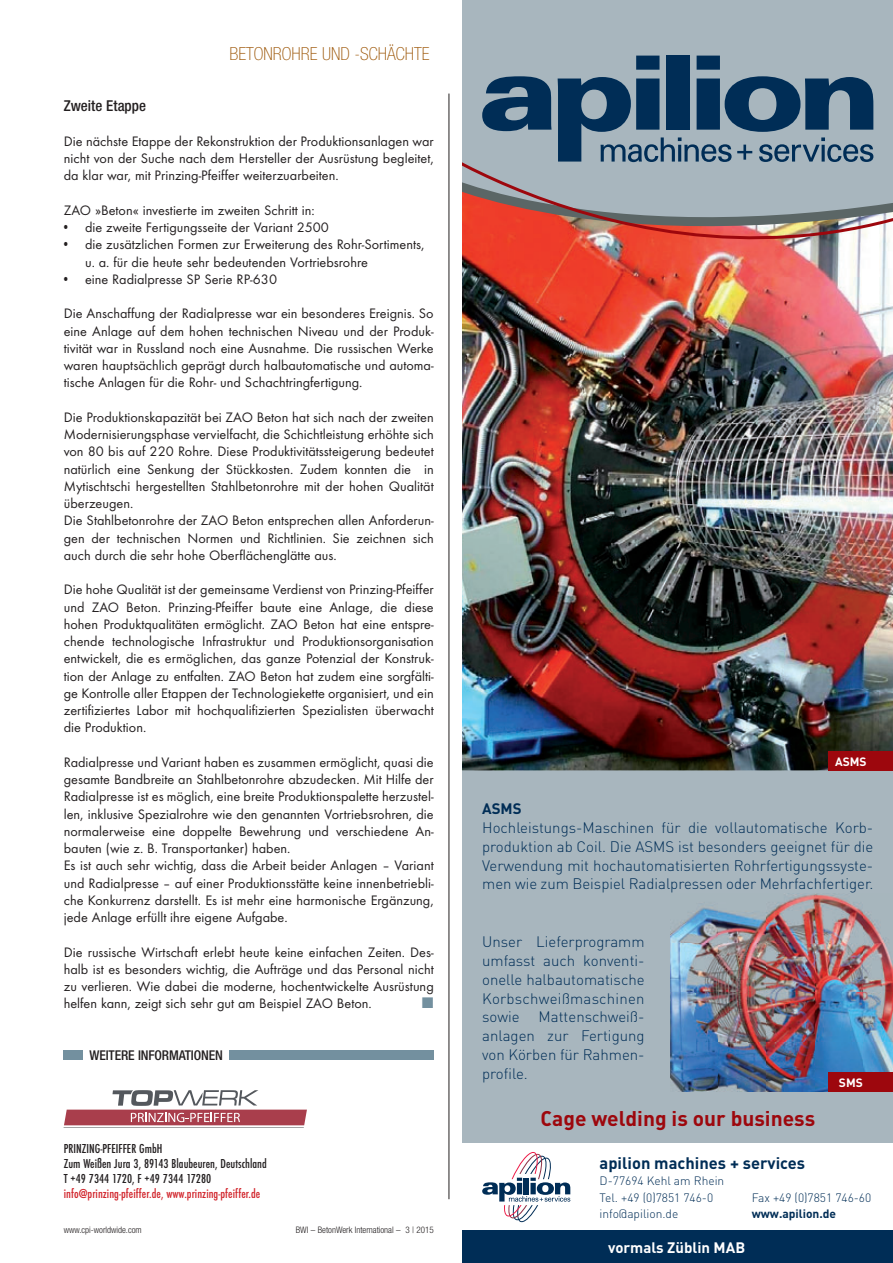
<style>
.page{position:relative;width:893px;height:1263px;background:#fff}
.page>*{position:absolute;margin:0;border:0;box-sizing:border-box;transform-origin:0 0}
.t1{font:700 21px "DIN";color:#9d070d}
.t2{font:100 condensed 18px "Helvetica Neue";color:#9c5506}
.t3{font:700 16.5px "DIN";color:#002d56}
.t4{font:300 15px/18.8px "DIN";color:#002d56;text-align:justify}
.t5{font:700 15px "DIN";color:#fff}
.t6{font:500 condensed 15px "Helvetica Neue";color:#231f20}
.t7{font:700 15px "DIN";color:#002d56}
.t8{font:14.25px/17.2px "Futura T";color:#231f20;text-align:justify}
.t9{font:14.25px "European Pi Three";color:#73909f}
.t10{font:500 condensed 13.5px/15px "Futura T";letter-spacing:.005em;color:#231f20}
.t11{font:500 condensed 13.5px "Futura T";letter-spacing:.005em;color:#d1232a}
.t12{font:500 condensed 13.5px "Helvetica Neue";letter-spacing:-.01em;color:#231f20}
.t13{font:300 12px/16.5px "DIN";color:#002d56}
.t14{font:700 12px "DIN";color:#002d56}
.t15{font:700 12px "DIN";color:#fff}
.t16{font:300 condensed 9px "Helvetica Neue";color:#231f20}
.s1{font-family:"Arial Narrow";font-weight:700;font-style:italic}
</style>
<div class="page">
<div style="left:462px;top:1230px;width:431px;height:33px;background:#002d56"></div>
<div style="left:462px;top:0;width:431px;height:1143px;background:#a8b6be"></div>
<img style="left:462px;top:361px;width:431px;height:409px">
<svg style="left:462px;top:56px;width:431px;height:75px;background:#55728b"></svg>
<img style="left:462px;top:131px;width:431px;height:230px">
<div style="left:828px;top:751px;width:65px;height:19px;background:#9d070d"></div>
<svg style="left:482px;top:1152px;width:88px;height:70px"></svg>
<img style="left:670px;top:894px;width:223px;height:197px">
<div style="left:828px;top:1072px;width:65px;height:19px;background:#9d070d"></div>
<hr style="left:64px;top:1127px;width:240px;height:1px;background:#0f0c12">
<svg style="left:64px;top:1090px;width:243px;height:35px"></svg>
<div style="left:64px;top:1050px;width:19px;height:10px;background:#73909f"></div>
<div style="left:229px;top:1050px;width:205px;height:10px;background:#73909f"></div>
<hr style="left:449px;top:94px;width:1px;height:1105px;background:#231f20">
<p class="t2" style="left:229px;top:47px;width:202px">BETONROHRE UND -SCHÄCHTE</p>
<p class="t6" style="left:64px;top:101px;width:84px">Zweite Etappe</p>
<p class="t8" style="left:64px;top:134px;width:371px">Die nächste Etappe der Rekonstruktion der Produktionsanlagen war nicht von der Suche nach dem Hersteller der Ausrüstung begleitet, da klar war, mit Prinzing-Pfeiffer weiterzuarbeiten.</p>
<p class="t8" style="left:64px;top:203px;width:252px">ZAO »Beton« investierte im zweiten Schritt in:</p>
<p class="t8" style="left:64px;top:220px;width:267px"><span class="s1">•</span> die zweite Fertigungsseite der Variant 2500</p>
<p class="t8" style="left:85px;top:237px;width:341px;text-indent:-21px"><span class="s1">•</span> die zusätzlichen Formen zur Erweiterung des Rohr-Sortiments, u. a. für die heute sehr bedeutenden Vortriebsrohre</p>
<p class="t8" style="left:64px;top:272px;width:215px"><span class="s1">•</span> eine Radialpresse SP Serie RP-630</p>
<p class="t8" style="left:64px;top:306px;width:371px">Die Anschaffung der Radialpresse war ein besonderes Ereignis. So eine Anlage auf dem hohen technischen Niveau und der Produk - tivität war in Russland noch eine Ausnahme. Die russischen Werke waren hauptsächlich geprägt durch halbautomatische und automa&shy;tische Anlagen für die Rohr- und Schachtringfertigung.</p>
<p class="t8" style="left:64px;top:410px;width:371px;text-align:left">Die Produktionskapazität bei ZAO Beton hat sich nach der zweiten Modernisierungsphase vervielfacht, die Schichtleistung erhöhte sich von 80 bis auf 220 Rohre. Diese Produktivitätssteigerung bedeutet natürlich eine Senkung der Stückkosten. Zudem konnten die in Mytischtschi hergestellten Stahlbetonrohre mit der hohen Qualität überzeugen.<br>Die Stahlbetonrohre der ZAO Beton entsprechen allen Anforderun - gen der technischen Normen und Richtlinien. Sie zeichnen sich auch durch die sehr hohe Oberflächenglätte aus.</p>
<p class="t8" style="left:64px;top:582px;width:371px">Die hohe Qualität ist der gemeinsame Verdienst von Prinzing-Pfeiffer und ZAO Beton. Prinzing-Pfeiffer baute eine Anlage, die diese hohen Produktqualitäten ermöglicht. ZAO Beton hat eine entspre&shy;chende technologische Infrastruktur und Produktionsorganisation entwickelt, die es ermöglichen, das ganze Potenzial der Kon struk - tion der Anlage zu entfalten. ZAO Beton hat zudem eine sorgfälti&shy;ge Kontrolle aller Etappen der Technologiekette organisiert, und ein zertifiziertes Labor mit hochqualifizierten Spezialisten überwacht die Produktion.</p>
<p class="t8" style="left:64px;top:755px;width:371px;text-align:left">Radialpresse und Variant haben es zusammen ermöglicht, quasi die gesamte Bandbreite an Stahlbetonrohre abzudecken. Mit Hilfe der Radialpresse ist es möglich, eine breite Produktionspalette herzustel - len, inklusive Spezialrohre wie den genannten Vortriebsrohren, die normalerweise eine doppelte Bewehrung und verschiedene An - bauten (wie z. B. Transportanker) haben.<br>Es ist auch sehr wichtig, dass die Arbeit beider Anlagen – Variant und Radialpresse – auf einer Produktionsstätte keine innenbetriebli&shy;che Konkurrenz darstellt. Es ist mehr eine harmonische Ergänzung, jede Anlage erfüllt ihre eigene Aufgabe.</p>
<p class="t8" style="left:64px;top:944px;width:372px">Die russische Wirtschaft erlebt heute keine einfachen Zeiten. Des - halb ist es besonders wichtig, die Aufträge und das Personal nicht zu verlieren. Wie dabei die moderne, hochentwickelte Ausrüs tung helfen kann, zeigt sich sehr gut am Beispiel ZAO Beton.</p>
<p class="t9" style="left:422px;top:995px;width:13px">-</p>
<p class="t12" style="left:90px;top:1050px;width:135px">WEITERE INFORMATIONEN</p>
<p class="t10" style="left:64px;top:1141px;width:205px">PRINZING-PFEIFFER GmbH<br>Zum Weißen Jura 3, 89143 Blaubeuren, Deutschland<br>T +49 7344 1720, F +49 7344 17280</p>
<p class="t11" style="left:64px;top:1187px;width:198px">info@prinzing-pfeiffer.de, www.prinzing-pfeiffer.de</p>
<p class="t16" style="left:64px;top:1226px;width:79px">www.cpi-worldwide.com</p>
<p class="t16" style="left:296px;top:1226px;width:139px">BWI – BetonWerk International – 3 | 2015</p>
<p class="t15" style="left:835px;top:757px;width:33px">ASMS</p>
<p class="t7" style="left:482px;top:804px;width:41px">ASMS</p>
<p class="t4" style="left:482px;top:820px;width:393px">Hochleistungs-Maschinen für die vollautomatische Korb&shy;produktion ab Coil. Die ASMS ist besonders geeignet für die Verwendung mit hochautomatisierten Rohrfertigungssyste&shy;men wie zum Beispiel Radialpressen oder Mehrfachfertiger.</p>
<p class="t4" style="left:482px;top:934px;width:164px">Unser Lieferprogramm umfasst auch konventi&shy;onelle halbautomatische Korbschweißmaschinen sowie</p>
<p class="t4" style="left:482px;top:1009px;width:164px;text-indent:56px">Mattenschweiß&shy;anlagen zur Fertigung von Körben für Rahmen&shy;profile.</p>
<h1 class="t1" style="left:540px;top:1111px;width:276px">Cage welding is our business</h1>
<p class="t15" style="left:839px;top:1078px;width:25px">SMS</p>
<p class="t3" style="left:600px;top:1157px;width:207px">apilion machines + services</p>
<p class="t13" style="left:600px;top:1174px;width:126px">D-77694 Kehl am Rhein<br>Tel. +49 (0)7851 746-0</p>
<p class="t13" style="left:752px;top:1190px;width:121px">Fax +49 (0)7851 746-60</p>
<p class="t13" style="left:600px;top:1207px;width:80px">info@apilion.de</p>
<p class="t14" style="left:752px;top:1209px;width:86px">www.apilion.de</p>
<p class="t5" style="left:608px;top:1242px;width:139px">vormals Züblin MAB</p>
</div>
